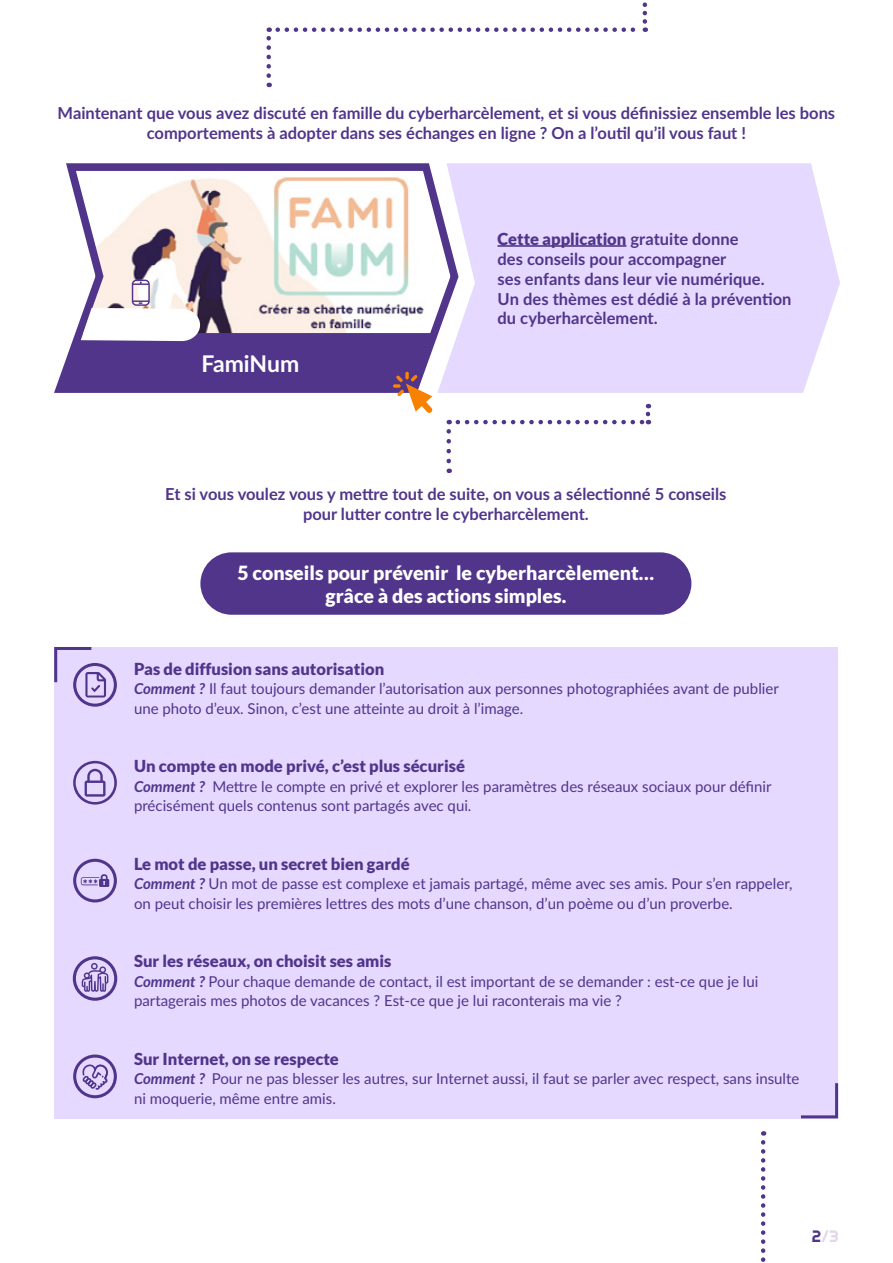
<style>
.page{position:relative;width:893px;height:1263px;background:#fff}
.page>*{position:absolute;margin:0;border:0;box-sizing:border-box;transform-origin:0 0}
.t1{font:700 22.95px "Lato";letter-spacing:-.005em;color:#fff}
.t2{font:900 19.5px/23.4px "Lato";color:#fff;text-align:center}
.t3{font:700 16.5px/19.8px "Lato";color:#51358b;text-align:center}
.t4{font:900 16.5px "Lato";color:#51358b}
.t5{font:16.5px "Righteous";color:#e3d7eb}
.t6{font:15px/19.5px "Lato";color:#51358b}
.s1{font-weight:900}
.s2{font-weight:700;font-style:italic}
.s3{color:#51358b}
</style>
<div class="page">
<div style="left:462px;top:163px;width:378px;height:230px;background:#e5d9ff"></div>
<svg style="left:54px;top:163px;width:408px;height:230px"></svg>
<svg style="left:266px;top:27px;width:5px;height:49px"></svg>
<svg style="left:278px;top:2px;width:369px;height:30px"></svg>
<hr style="left:497px;top:245px;width:129px;height:2px;background:#51358b">
<svg style="left:446px;top:420px;width:5px;height:41px"></svg>
<svg style="left:458px;top:420px;width:191px;height:4px"></svg>
<svg style="left:646px;top:404px;width:4px;height:10px"></svg>
<div style="left:54px;top:647px;width:784px;height:471px;background:#e5d9ff"></div>
<svg style="left:761px;top:1142px;width:4px;height:120px"></svg>
<div style="left:200px;top:552px;width:491px;height:63px;background:#51358b;border-radius:31px"></div>
<svg style="left:798px;top:1083px;width:41px;height:36px"></svg>
<svg style="left:59px;top:280px;width:376px;height:133px"></svg>
<svg style="left:54px;top:647px;width:63px;height:60px"></svg>
<svg style="left:73px;top:761px;width:44px;height:43px"></svg>
<svg style="left:73px;top:859px;width:44px;height:43px"></svg>
<svg style="left:73px;top:956px;width:44px;height:45px"></svg>
<svg style="left:73px;top:1054px;width:44px;height:44px"></svg>
<p class="t3" style="left:58px;top:102px;width:779px">Maintenant que vous avez discuté en famille du cyberharcèlement, et si vous définissiez ensemble les bons comportements à adopter dans ses échanges en ligne ? On a l’outil qu’il vous faut !</p>
<h1 class="t1" style="left:202px;top:347px;width:99px">FamiNum</h1>
<p class="t3" style="left:497px;top:228px;width:296px;text-align:left"><span class="s1">Cette application</span> gratuite donne<br>des conseils pour accompagner<br>ses enfants dans leur vie numérique.<br>Un des thèmes est dédié à la prévention du cyberharcèlement.</p>
<p class="t3" style="left:165px;top:484px;width:563px">Et si vous voulez vous y mettre tout de suite, on vous a sélectionné 5 conseils pour lutter contre le cyberharcèlement.</p>
<h2 class="t2" style="left:238px;top:560px;width:418px">5 conseils pour prévenir le cyberharcèlement… grâce à des actions simples.</h2>
<p class="t4" style="left:134px;top:659px;width:252px">Pas de diffusion sans autorisation</p>
<p class="t6" style="left:134px;top:678px;width:646px"><span class="s2">Comment ?</span> Il faut toujours demander l’autorisation aux personnes photographiées avant de publier une photo d’eux. Sinon, c’est une atteinte au droit à l’image.</p>
<p class="t4" style="left:134px;top:757px;width:332px">Un compte en mode privé, c’est plus sécurisé</p>
<p class="t6" style="left:134px;top:776px;width:639px"><span class="s2">Comment ?</span> Mettre le compte en privé et explorer les paramètres des réseaux sociaux pour définir précisément quels contenus sont partagés avec qui.</p>
<p class="t4" style="left:134px;top:854px;width:277px">Le mot de passe, un secret bien gardé</p>
<p class="t6" style="left:134px;top:873px;width:660px"><span class="s2">Comment ?</span> Un mot de passe est complexe et jamais partagé, même avec ses amis. Pour s’en rappeler, on peut choisir les premières lettres des mots d’une chanson, d’un poème ou d’un proverbe.</p>
<p class="t4" style="left:134px;top:952px;width:259px">Sur les réseaux, on choisit ses amis</p>
<p class="t6" style="left:134px;top:971px;width:626px"><span class="s2">Comment ?</span> Pour chaque demande de contact, il est important de se demander : est-ce que je lui partagerais mes photos de vacances ? Est-ce que je lui raconterais ma vie ?</p>
<p class="t4" style="left:134px;top:1049px;width:206px">Sur Internet, on se respecte</p>
<p class="t6" style="left:134px;top:1068px;width:667px"><span class="s2">Comment ?</span> Pour ne pas blesser les autres, sur Internet aussi, il faut se parler avec respect, sans insulte ni moquerie, même entre amis.</p>
<p class="t5" style="left:812px;top:1226px;width:29px"><span class="s3">2</span>/3</p>
</div>
